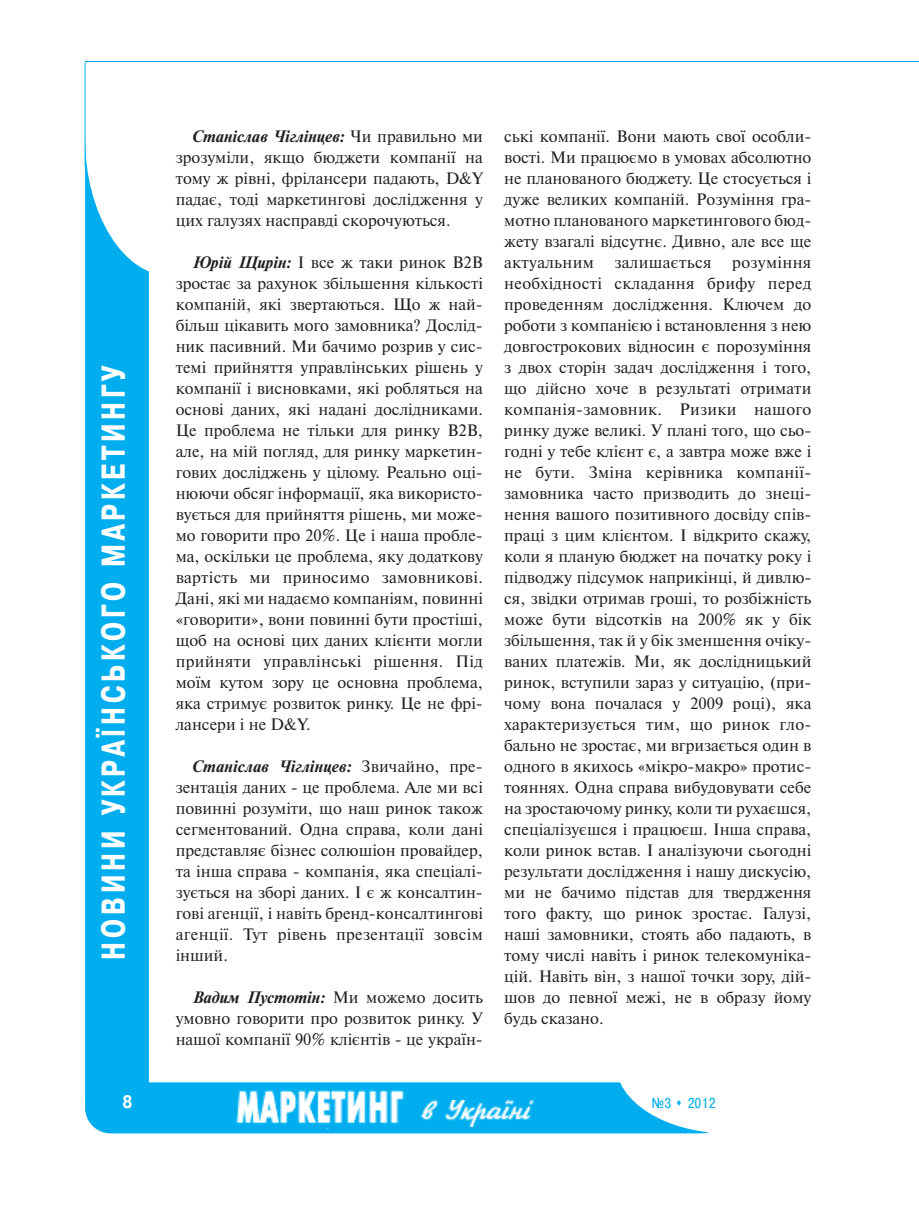
<style>
.page{position:relative;width:919px;height:1217px;background:#fff}
.page>*{position:absolute;margin:0;border:0;box-sizing:border-box;transform-origin:0 0}
.t1{font:700 33px "Pragmatica Cond C";letter-spacing:.13em;color:#fff;scale:.9 1}
.t2{font:700 18px "Pragmatica Cond C";color:#fff}
.t3{font:16.5px/21px "Newton C";color:#231f20;text-align:justify}
.t4{font:16.5px "Newton C";letter-spacing:.02em;color:#231f20}
.t5{font:14.25px "Pragmatica Cond C";color:#00aeef}
.s1{font-weight:700;font-style:italic}
</style>
<div class="page">
<div style="left:85px;top:112px;width:64px;height:1019px;background:#00aeef;border-radius:32px"></div>
<div style="left:85px;top:1082px;width:642px;height:51px;background:#00aeef;border-radius:26px"></div>
<img style="left:236px;top:1090px;width:169px;height:38px">
<img style="left:421px;top:1100px;width:112px;height:26px">
<div style="left:85px;top:0;width:172px;height:276px;background:#fff;border-radius:50%"></div>
<div style="left:615px;top:991px;width:226px;height:142px;background:#fff;border-radius:50%"></div>
<hr style="left:85px;top:62px;width:1px;height:104px;background:#00aeef">
<hr style="left:85px;top:61px;width:833px;height:1px;background:#00aeef">
<h1 class="t1" style="left:94px;top:959px;width:661px;rotate:-90deg">НОВИНИ УКРАЇНСЬКОГО МАРКЕТИНГУ</h1>
<p class="t3" style="left:176px;top:125px;width:309px;text-indent:17px"><span class="s1">Станіслав Чіглінцев:</span> Чи правильно ми зрозуміли, якщо бюджети компанії на тому ж рівні, фрілансери падають, D&amp;Y падає, тоді маркетингові дослідження у цих галузях насправді скорочуються.</p>
<p class="t3" style="left:176px;top:251px;width:309px;text-indent:17px"><span class="s1">Юрій Щирін:</span> І все ж таки ринок В2В зростає за рахунок збільшення кількості компаній, які звертаються. Що ж най&shy;більш цікавить мого замовника? Дослід&shy;ник пасивний. Ми бачимо розрив у сис&shy;темі прийняття управлінських рішень у компанії і висновками, які робляться на основі даних, які надані дослідниками.<br>Це проблема не тільки для ринку В2В, але, на мій погляд, для ринку маркетин&shy;гових досліджень у цілому. Реально оці&shy;нюючи обсяг інформації, яка використо&shy;вується для прийняття рішень, ми може&shy;мо говорити про 20%. Це і наша пробле&shy;ма, оскільки це проблема, яку додаткову вартість ми приносимо замовникові.<br>Дані, які ми надаємо компаніям, повинні «говорити», вони повинні бути простіші, щоб на основі цих даних клієнти могли прийняти управлінські рішення. Під моїм кутом зору це основна проблема, яка стримує розвиток ринку. Це не фрі&shy;лансери і не D&amp;Y.</p>
<p class="t3" style="left:176px;top:755px;width:309px;text-indent:17px"><span class="s1">Станіслав Чіглінцев:</span> Звичайно, пре&shy;зентація даних - це проблема. Але ми всі повинні розуміти, що наш ринок також сегментований. Одна справа, коли дані представляє бізнес солюшіон провайдер, та інша справа - компанія, яка спеціалі&shy;зується на зборі даних. І є ж консалтин&shy;гові агенції, і навіть бренд-консалтингові агенції. Тут рівень презентації зовсім інший.</p>
<p class="t3" style="left:176px;top:986px;width:309px;text-indent:17px"><span class="s1">Вадим Пустотін:</span> Ми можемо досить умовно говорити про розвиток ринку. У нашої компанії 90% клієнтів - це україн-</p>
<p class="t3" style="left:504px;top:125px;width:309px">ські компанії. Вони мають свої особли&shy;вості. Ми працюємо в умовах абсолютно не планованого бюджету. Це стосується і дуже великих компаній. Розуміння гра&shy;мотно планованого маркетингового бюд&shy;жету взагалі відсутнє. Дивно, але все ще актуальним</p>
<p class="t3" style="left:504px;top:251px;width:309px;text-indent:228px">розуміння необхідності складання брифу перед проведенням дослідження. Ключем до роботи з компанією і встановлення з нею довгострокових відносин є порозуміння з двох сторін задач дослідження і того, що дійсно хоче в результаті отримати компанія-замовник. Ризики нашого ринку дуже великі. У плані того, що сьо&shy;годні у тебе клієнт є, а завтра може вже і не бути. Зміна керівника компанії&shy;замовника часто призводить до знеці&shy;нення вашого позитивного досвіду спів&shy;праці з цим клієнтом. І відкрито скажу, коли я планую бюджет на початку року і підводжу підсумок наприкінці, й дивлю&shy;ся, звідки отримав гроші, то розбіжність може бути відсотків на 200% як у бік збільшення, так й у бік зменшення очіку&shy;ваних платежів. Ми, як дослідницький ринок, вступили зараз у ситуацію, (при&shy;чому вона почалася у 2009 році), яка характеризується тим, що ринок гло&shy;бально не зростає, ми вгризається один в одного в якихось «мікро-макро» протис&shy;тояннях. Одна справа вибудовувати себе на зростаючому ринку, коли ти рухаєшся, спеціалізуєшся і працюєш. Інша справа, коли ринок встав. І аналізуючи сьогодні результати дослідження і нашу дискусію, ми не бачимо підстав для твердження того факту, що ринок зростає. Галузі, наші замовники, стоять або падають, в тому числі навіть і ринок телекомуніка&shy;цій. Навіть він, з нашої точки зору, дій&shy;шов до певної межі, не в образу йому будь сказано.</p>
<p class="t4" style="left:614px;top:252px;width:99px">залишається</p>
<p class="t2" style="left:123px;top:1090px;width:11px">8</p>
<p class="t5" style="left:652px;top:1093px;width:65px">№3 ▲ 2012</p>
</div>
